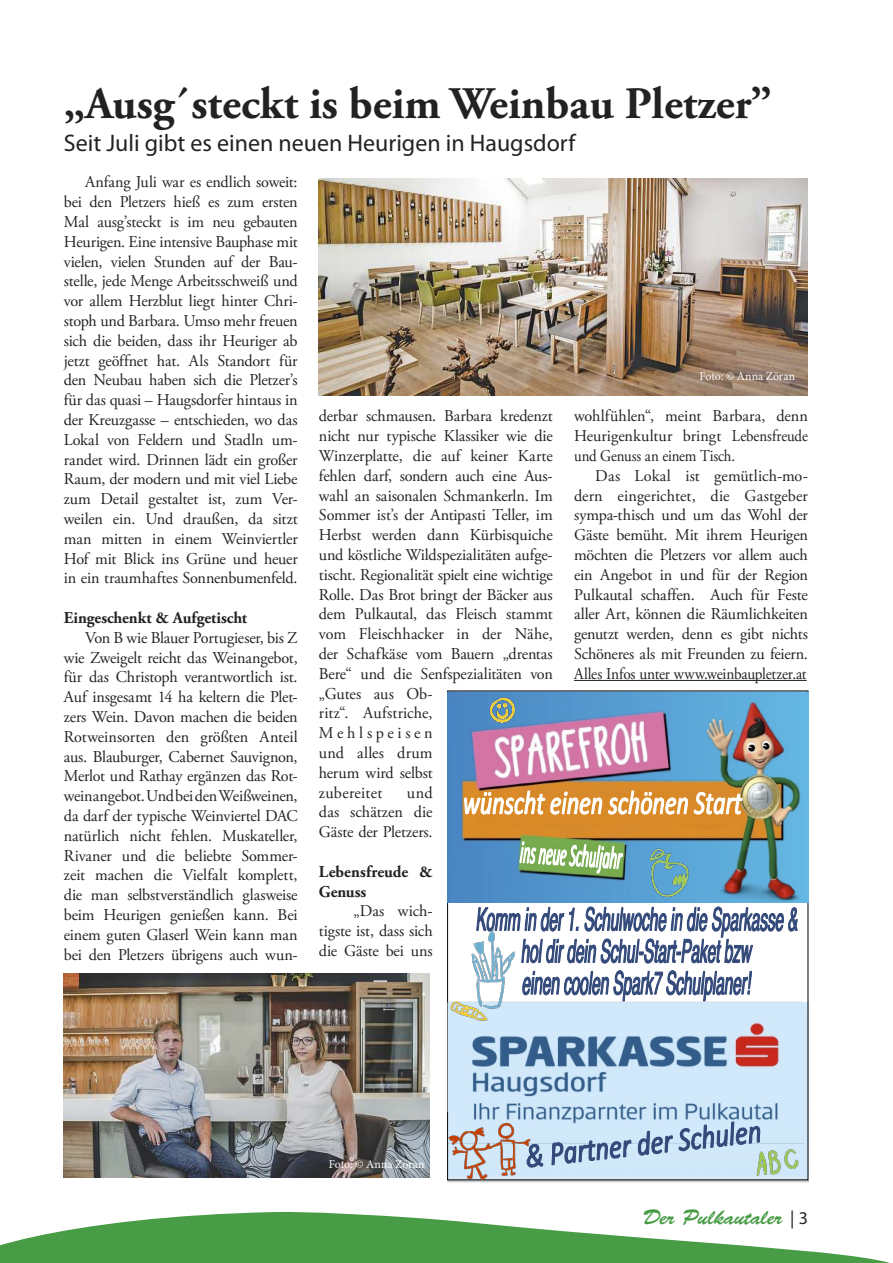
<style>
.page{position:relative;width:893px;height:1263px;background:#fff}
.page>*{position:absolute;margin:0;border:0;box-sizing:border-box;transform-origin:0 0}
.t1{font:700 45px "Adobe Garamond Pro";color:#242121}
.t2{font:24px "Myriad Pro";color:#242121}
.t3{font:21px "Brush Script Std";color:#479c45}
.t4{font:16.5px/19.8px "Adobe Garamond Pro";letter-spacing:-.005em;color:#242121;text-align:justify}
.t5{font:700 16.5px/19.8px "Adobe Garamond Pro";color:#242121}
.t6{font:12px "Minion Pro";color:#fff}
.s1{font-family:"Myriad Pro";font-size:18px;color:#242121}
</style>
<div class="page">
<svg style="left:0;top:1211px;width:890px;height:52px;fill:#479c45"></svg>
<hr style="left:574px;top:680px;width:233px;height:1px;background:#242121">
<img style="left:319px;top:179px;width:489px;height:216px">
<img style="left:64px;top:974px;width:365px;height:204px">
<img style="left:447px;top:1002px;width:362px;height:181px">
<img style="left:447px;top:1002px;width:356px;height:110px">
<img style="left:447px;top:692px;width:362px;height:210px">
<svg style="left:463px;top:790px;width:280px;height:27px"></svg>
<svg style="left:519px;top:841px;width:105px;height:37px"></svg>
<img style="left:448px;top:1099px;width:355px;height:40px">
<svg style="left:534px;top:1121px;width:227px;height:47px;background:#b2c9e1"></svg>
<img style="left:638px;top:844px;width:59px;height:55px">
<img style="left:447px;top:1118px;width:87px;height:63px">
<img style="left:750px;top:1139px;width:59px;height:44px">
<svg style="left:477px;top:906px;width:321px;height:96px"></svg>
<img style="left:447px;top:922px;width:83px;height:102px">
<img style="left:482px;top:690px;width:48px;height:41px">
<h1 class="t1" style="left:64px;top:88px;width:710px">„Ausg´steckt is beim Weinbau Pletzer”</h1>
<h2 class="t2" style="left:64px;top:134px;width:513px">Seit Juli gibt es einen neuen Heurigen in Haugsdorf</h2>
<p class="t4" style="left:64px;top:175px;width:235px;text-indent:21px">Anfang Juli war es endlich soweit: bei den Pletzers hieß es zum ersten Mal ausg’steckt is im neu gebauten Heurigen. Eine intensive Bauphase mit vielen, vielen Stunden auf der Bau&shy;stelle, jede Menge Arbeitsschweiß und vor allem Herzblut liegt hinter Chri&shy;stoph und Barbara. Umso mehr freuen sich die beiden, dass ihr Heuriger ab jetzt geöffnet hat. Als Standort für den Neubau haben sich die Pletzer’s für das quasi – Haugsdorfer hintaus in der Kreuzgasse – entschieden, wo das Lokal von Feldern und Stadln um&shy;randet wird. Drinnen lädt ein großer Raum, der modern und mit viel Liebe zum Detail gestaltet ist, zum Ver&shy;weilen ein. Und draußen, da sitzt man mitten in einem Weinviertler Hof mit Blick ins Grüne und heuer in ein traumhaftes Sonnenbumenfeld.</p>
<p class="t5" style="left:64px;top:610px;width:185px">Eingeschenkt &amp; Aufgetischt</p>
<p class="t4" style="left:64px;top:630px;width:235px;text-indent:21px">Von B wie Blauer Portugieser, bis Z wie Zweigelt reicht das Weinangebot, für das Christoph verantwortlich ist.<br>Auf insgesamt 14 ha keltern die Plet&shy;zers Wein. Davon machen die beiden Rotweinsorten den größten Anteil aus. Blauburger, Cabernet Sauvignon, Merlot und Rathay ergänzen das Rot&shy;weinangebot.UndbeidenWeißweinen, da darf der typische Weinviertel DAC natürlich nicht fehlen. Muskateller, Rivaner und die beliebte Sommer&shy;zeit machen die Vielfalt komplett, die man selbstverständlich glasweise beim Heurigen genießen kann. Bei einem guten Glaserl Wein kann man bei den Pletzers übrigens auch wun-</p>
<p class="t6" style="left:699px;top:368px;width:97px">Foto: © Anna Zöran</p>
<p class="t4" style="left:574px;top:409px;width:235px">wohlfühlen“, meint Barbara, denn Heurigenkultur bringt Lebensfreude und Genuss an einem Tisch.</p>
<p class="t4" style="left:574px;top:468px;width:235px;text-indent:21px">Das Lokal ist gemütlich-mo&shy;dern eingerichtet, die Gastgeber sympa-thisch und um das Wohl der Gäste bemüht. Mit ihrem Heurigen möchten die Pletzers vor allem auch ein Angebot in und für der Region Pulkautal schaffen. Auch für Feste aller Art, können die Räumlichkeiten genutzt werden, denn es gibt nichts Schöneres als mit Freunden zu feiern.<br>Alles Infos unter www.weinbaupletzer.at</p>
<p class="t4" style="left:319px;top:409px;width:235px;text-align:left">derbar schmausen. Barbara kredenzt nicht nur typische Klassiker wie die<br>Winzerplatte, die auf keiner Karte fehlen darf, sondern auch eine Aus&shy;wahl an saisonalen Schmankerln. Im<br>Sommer ist’s der Antipasti Teller, im<br>Herbst werden dann Kürbisquiche und köstliche Wildspezialitäten aufge&shy;tischt. Regionalität spielt eine wichtige<br>Rolle. Das Brot bringt der Bäcker aus dem Pulkautal, das Fleisch stammt vom Fleischhacker in der Nähe, der Schafkäse vom Bauern „drentas<br>Bere“ und die Senfspezialitäten von „Gutes aus Ob-<br>ritz“. Aufstriche,<br>Mehlspeisen<br>und alles drum<br>herum wird selbst<br>zubereitet</p>
<p class="t4" style="left:319px;top:785px;width:115px;text-indent:88px">und das schätzen die Gäste der Pletzers.</p>
<p class="t5" style="left:319px;top:864px;width:115px">Lebensfreude &amp;<br>Genuss</p>
<p class="t4" style="left:319px;top:904px;width:115px;text-indent:34px">„Das wich&shy;tigste ist, dass sich die Gäste bei uns</p>
<p class="t6" style="left:329px;top:1156px;width:97px">Foto: © Anna Zöran</p>
<p class="t3" style="left:643px;top:1206px;width:166px">Der Pulkautaler <span class="s1">| 3</span></p>
</div>
